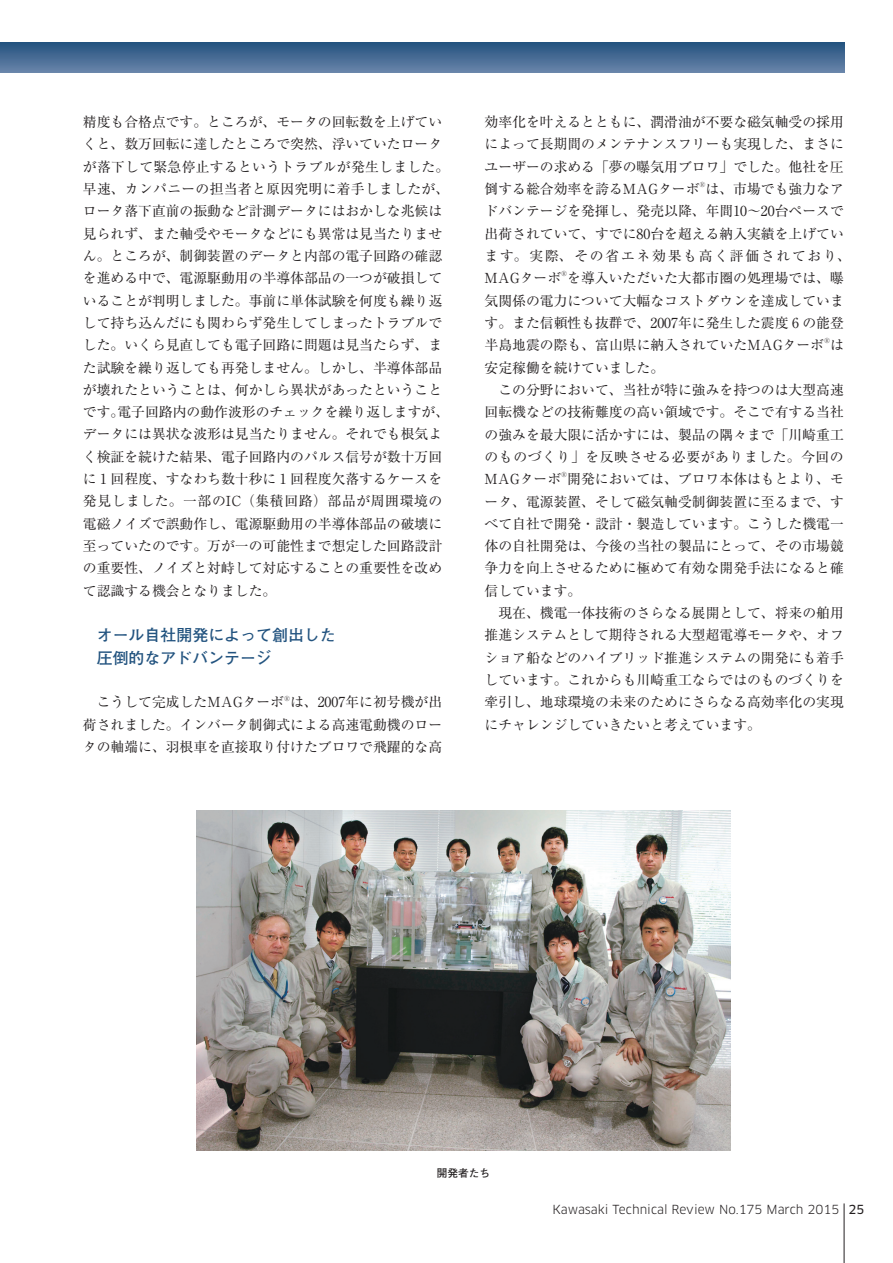
<style>
.page{position:relative;width:893px;height:1263px;background:#fff}
.page>*{position:absolute;margin:0;border:0;box-sizing:border-box;transform-origin:0 0}
.t1{font:700 15.9px/22.4px "Futo Go B101 Pro";color:#22537f}
.t2{font:13.8px/22.4px "Ryumin Pro";color:#231f20}
.t3{font:12.15px "Clan Pro";color:#231f20}
.t4{font:700 10.65px "Futo Go B101 Pro";color:#231f20}
.t5{font:6.9px "Ryumin Pro";color:#231f20}
.s1{font-family:"Clan Pro News"}
</style>
<div class="page">
<img style="left:197px;top:810px;width:533px;height:340px">
<svg style="left:0;top:43px;width:844px;height:29px;background:#466b94"></svg>
<hr style="left:844px;top:1203px;width:1px;height:60px;background:#231f20">
<p class="t2" style="left:83px;top:110px;width:368px">精度も合格点です。ところが、モータの回転数を上げていくと、数万回転に達したところで突然、浮いていたロータが落下して緊急停止するというトラブルが発生しました。早速、カンパニーの担当者と原因究明に着手しましたが、ロータ落下直前の振動など計測データにはおかしな兆候は見られず、また軸受やモータなどにも異常は見当たりません。ところが、制御装置のデータと内部の電子回路の確認を進める中で、電源駆動用の半導体部品の一つが破損していることが判明しました。事前に単体試験を何度も繰り返して持ち込んだにも関わらず発生してしまったトラブルでした。いくら見直しても電子回路に問題は見当たらず、また試験を繰り返しても再発しません。しかし、半導体部品が壊れたということは、何かしら異状があったということです。電子回路内の動作波形のチェックを繰り返しますが、データには異状な波形は見当たりません。それでも根気よく検証を続けた結果、電子回路内のパルス信号が数十万回に 1 回程度、すなわち数十秒に 1 回程度欠落するケースを発見しました。一部のIC（集積回路）部品が周囲環境の電磁ノイズで誤動作し、電源駆動用の半導体部品の破壊に至っていたのです。万が一の可能性まで想定した回路設計の重要性、ノイズと対峙して対応することの重要性を改めて認識する機会となりました。</p>
<p class="t1" style="left:97px;top:622px;width:241px">オール自社開発によって創出した圧倒的なアドバンテージ</p>
<p class="t2" style="left:83px;top:690px;width:361px">　こうして完成したMAGターボは、2007年に初号機が出</p>
<p class="t5" style="left:284px;top:692px;width:8px">®</p>
<p class="t2" style="left:83px;top:712px;width:361px">荷されました。インバータ制御式による高速電動機のロータの軸端に、羽根車を直接取り付けたブロワで飛躍的な高</p>
<p class="t2" style="left:485px;top:110px;width:361px;text-align:justify">効率化を叶えるとともに、潤滑油が不要な磁気軸受の採用によって長期間のメンテナンスフリーも実現した、まさにユーザーの求める「夢の曝気用ブロワ」でした。他社を圧倒する総合効率を誇るMAGターボは、市場でも強力なア</p>
<p class="t5" style="left:700px;top:179px;width:8px">®</p>
<p class="t2" style="left:485px;top:199px;width:368px">ドバンテージを発揮し、発売以降、年間10～20台ペースで出荷されていて、すでに80台を超える納入実績を上げています。実際、その省エネ効果も高く評価されており、<br>MAGターボを導入いただいた大都市圏の処理場では、曝</p>
<p class="t5" style="left:561px;top:268px;width:8px">®</p>
<p class="t2" style="left:485px;top:288px;width:361px;text-align:justify">気関係の電力について大幅なコストダウンを達成しています。また信頼性も抜群で、2007年に発生した震度 6 の能登半島地震の際も、富山県に納入されていたMAGターボは</p>
<p class="t5" style="left:824px;top:335px;width:8px">®</p>
<p class="t2" style="left:485px;top:355px;width:361px">安定稼働を続けていました。<br>　この分野において、当社が特に強みを持つのは大型高速回転機などの技術難度の高い領域です。そこで有する当社の強みを最大限に活かすには、製品の隅々まで「川崎重工のものづくり」を反映させる必要がありました。今回の<br>MAGターボ開発においては、ブロワ本体はもとより、モ</p>
<p class="t5" style="left:561px;top:469px;width:8px">®</p>
<p class="t2" style="left:485px;top:489px;width:361px">ータ、電源装置、そして磁気軸受制御装置に至るまで、すべて自社で開発・設計・製造しています。こうした機電一体の自社開発は、今後の当社の製品にとって、その市場競争力を向上させるために極めて有効な開発手法になると確信しています。<br>　現在、機電一体技術のさらなる展開として、将来の舶用推進システムとして期待される大型超電導モータや、オフショア船などのハイブリッド推進システムの開発にも着手しています。これからも川崎重工ならではのものづくりを牽引し、地球環境の未来のためにさらなる高効率化の実現にチャレンジしていきたいと考えています。</p>
<p class="t4" style="left:437px;top:1164px;width:55px">開発者たち</p>
<p class="t3" style="left:552px;top:1202px;width:314px">Kawasaki Technical Review No.175 March 2015 <span class="s1">25</span></p>
</div>
